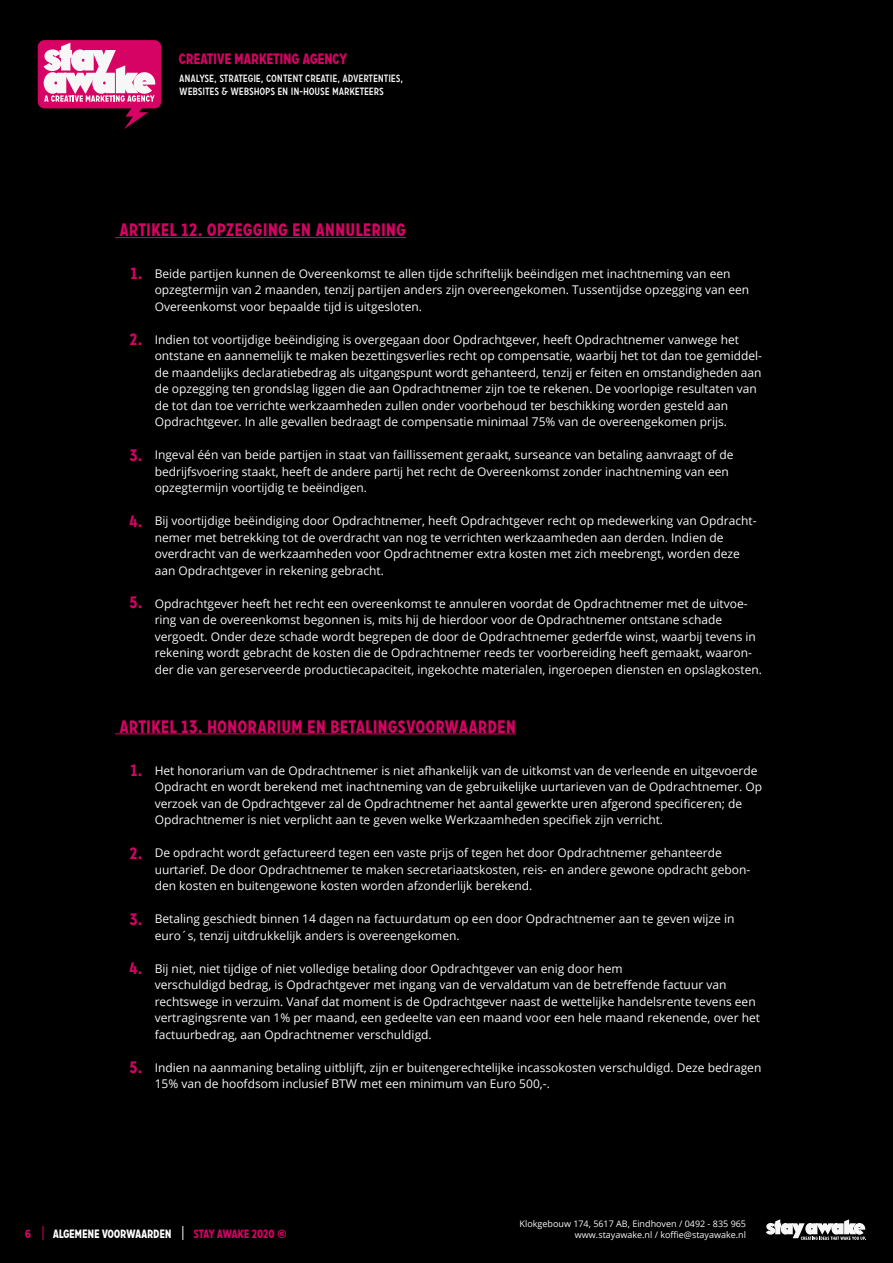
<style>
.page{position:relative;width:893px;height:1263px;background:#000}
.page>*{position:absolute;margin:0;border:0;box-sizing:border-box;transform-origin:0 0}
.t1{font:700 18px "Carrosserie";color:#d60364}
.t2{font:700 16.5px "Carrosserie";color:#d60364}
.t3{font:700 15px "Carrosserie";letter-spacing:-.025em;color:#d60364}
.t4{font:12px/16.5px "Open Sans";color:#f8f7f7}
.t5{font:700 12px "Carrosserie";letter-spacing:-.025em;color:#fff}
.t6{font:700 12px "Carrosserie";letter-spacing:-.035em;color:#d60364}
.t7{font:10.5px/13.5px "Carrosserie";letter-spacing:-.01em;color:#f8f7f7}
.t8{font:9px/10.5px "Open Sans";color:#f8f7f7;text-align:right}
</style>
<div class="page">
<div style="left:38px;top:40px;width:123px;height:68px;background:#d60364;border-radius:7px"></div>
<svg style="left:44px;top:43px;width:111px;height:86px"></svg>
<svg style="left:43px;top:1226px;width:1px;height:14px"></svg>
<svg style="left:183px;top:1226px;width:1px;height:14px"></svg>
<svg style="left:766px;top:1219px;width:100px;height:21px"></svg>
<hr style="left:115px;top:237px;width:291px;height:1px;background:#d60364">
<hr style="left:115px;top:733px;width:401px;height:1px;background:#d60364">
<p class="t3" style="left:179px;top:50px;width:171px">CREATIVE MARKETING AGENCY</p>
<p class="t7" style="left:179px;top:71px;width:226px">ANALYSE, STRATEGIE, CONTENT CREATIE, ADVERTENTIES,<br>WEBSITES &amp; WEBSHOPS EN IN-HOUSE MARKETEERS</p>
<h1 class="t1" style="left:119px;top:219px;width:288px">ARTIKEL 12. OPZEGGING EN ANNULERING</h1>
<p class="t4" style="left:155px;top:265px;width:596px">Beide partijen kunnen de Overeenkomst te allen tijde schriftelijk beëindigen met inachtneming van een opzegtermijn van 2 maanden, tenzij partijen anders zijn overeengekomen. Tussentijdse opzegging van een<br>Overeenkomst voor bepaalde tijd is uitgesloten.</p>
<p class="t4" style="left:155px;top:331px;width:609px">Indien tot voortijdige beëindiging is overgegaan door Opdrachtgever, heeft Opdrachtnemer vanwege het ontstane en aannemelijk te maken bezettingsverlies recht op compensatie, waarbij het tot dan toe gemiddel&shy;de maandelijks declaratiebedrag als uitgangspunt wordt gehanteerd, tenzij er feiten en omstandigheden aan de opzegging ten grondslag liggen die aan Opdrachtnemer zijn toe te rekenen. De voorlopige resultaten van de tot dan toe verrichte werkzaamheden zullen onder voorbehoud ter beschikking worden gesteld aan Opdrachtgever. In alle gevallen bedraagt de compensatie minimaal 75% van de overeengekomen prijs.</p>
<p class="t4" style="left:155px;top:446px;width:580px">Ingeval één van beide partijen in staat van faillissement geraakt, surseance van betaling aanvraagt of de bedrijfsvoering staakt, heeft de andere partij het recht de Overeenkomst zonder inachtneming van een opzegtermijn voortijdig te beëindigen.</p>
<p class="t4" style="left:155px;top:512px;width:603px">Bij voortijdige beëindiging door Opdrachtnemer, heeft Opdrachtgever recht op medewerking van Opdracht&shy;nemer met betrekking tot de overdracht van nog te verrichten werkzaamheden aan derden. Indien de overdracht van de werkzaamheden voor Opdrachtnemer extra kosten met zich meebrengt, worden deze aan Opdrachtgever in rekening gebracht.</p>
<p class="t4" style="left:155px;top:595px;width:609px">Opdrachtgever heeft het recht een overeenkomst te annuleren voordat de Opdrachtnemer met de uitvoe&shy;ring van de overeenkomst begonnen is, mits hij de hierdoor voor de Opdrachtnemer ontstane schade vergoedt. Onder deze schade wordt begrepen de door de Opdrachtnemer gederfde winst, waarbij tevens in rekening wordt gebracht de kosten die de Opdrachtnemer reeds ter voorbereiding heeft gemaakt, waaron&shy;der die van gereserveerde productiecapaciteit, ingekochte materialen, ingeroepen diensten en opslagkosten.</p>
<h2 class="t2" style="left:131px;top:264px;width:13px">1.</h2>
<h2 class="t2" style="left:130px;top:330px;width:14px">2.</h2>
<h2 class="t2" style="left:129px;top:445px;width:14px">3.</h2>
<h2 class="t2" style="left:129px;top:511px;width:15px">4.</h2>
<h2 class="t2" style="left:129px;top:592px;width:15px">5.</h2>
<h1 class="t1" style="left:119px;top:716px;width:398px">ARTIKEL 13. HONORARIUM EN BETALINGSVOORWAARDEN</h1>
<p class="t4" style="left:155px;top:762px;width:609px">Het honorarium van de Opdrachtnemer is niet afhankelijk van de uitkomst van de verleende en uitgevoerde Opdracht en wordt berekend met inachtneming van de gebruikelijke uurtarieven van de Opdrachtnemer. Op verzoek van de Opdrachtgever zal de Opdrachtnemer het aantal gewerkte uren afgerond specificeren; de Opdrachtnemer is niet verplicht aan te geven welke Werkzaamheden specifiek zijn verricht.</p>
<p class="t4" style="left:155px;top:844px;width:597px">De opdracht wordt gefactureerd tegen een vaste prijs of tegen het door Opdrachtnemer gehanteerde uurtarief. De door Opdrachtnemer te maken secretariaatskosten, reis- en andere gewone opdracht gebon&shy;den kosten en buitengewone kosten worden afzonderlijk berekend.</p>
<p class="t4" style="left:155px;top:910px;width:581px">Betaling geschiedt binnen 14 dagen na factuurdatum op een door Opdrachtnemer aan te geven wijze in euro´s, tenzij uitdrukkelijk anders is overeengekomen.</p>
<p class="t4" style="left:155px;top:960px;width:607px">Bij niet, niet tijdige of niet volledige betaling door Opdrachtgever van enig door hem<br>verschuldigd bedrag, is Opdrachtgever met ingang van de vervaldatum van de betreffende factuur van rechtswege in verzuim. Vanaf dat moment is de Opdrachtgever naast de wettelijke handelsrente tevens een vertragingsrente van 1% per maand, een gedeelte van een maand voor een hele maand rekenende, over het factuurbedrag, aan Opdrachtnemer verschuldigd.</p>
<p class="t4" style="left:155px;top:1059px;width:608px">Indien na aanmaning betaling uitblijft, zijn er buitengerechtelijke incassokosten verschuldigd. Deze bedragen<br>15% van de hoofdsom inclusief BTW met een minimum van Euro 500,-.</p>
<h2 class="t2" style="left:131px;top:761px;width:13px">1.</h2>
<h2 class="t2" style="left:130px;top:843px;width:14px">2.</h2>
<h2 class="t2" style="left:129px;top:909px;width:14px">3.</h2>
<h2 class="t2" style="left:129px;top:959px;width:15px">4.</h2>
<h2 class="t2" style="left:129px;top:1058px;width:15px">5.</h2>
<p class="t6" style="left:25px;top:1226px;width:8px">6</p>
<p class="t5" style="left:53px;top:1226px;width:120px">ALGEMENE VOORWAARDEN</p>
<p class="t6" style="left:194px;top:1226px;width:95px">STAY AWAKE 2020 ©</p>
<p class="t8" style="left:520px;top:1218px;width:228px">Klokgebouw 174, 5617 AB, Eindhoven / 0492 - 835 965 www.stayawake.nl / koffie@stayawake.nl</p>
</div>
